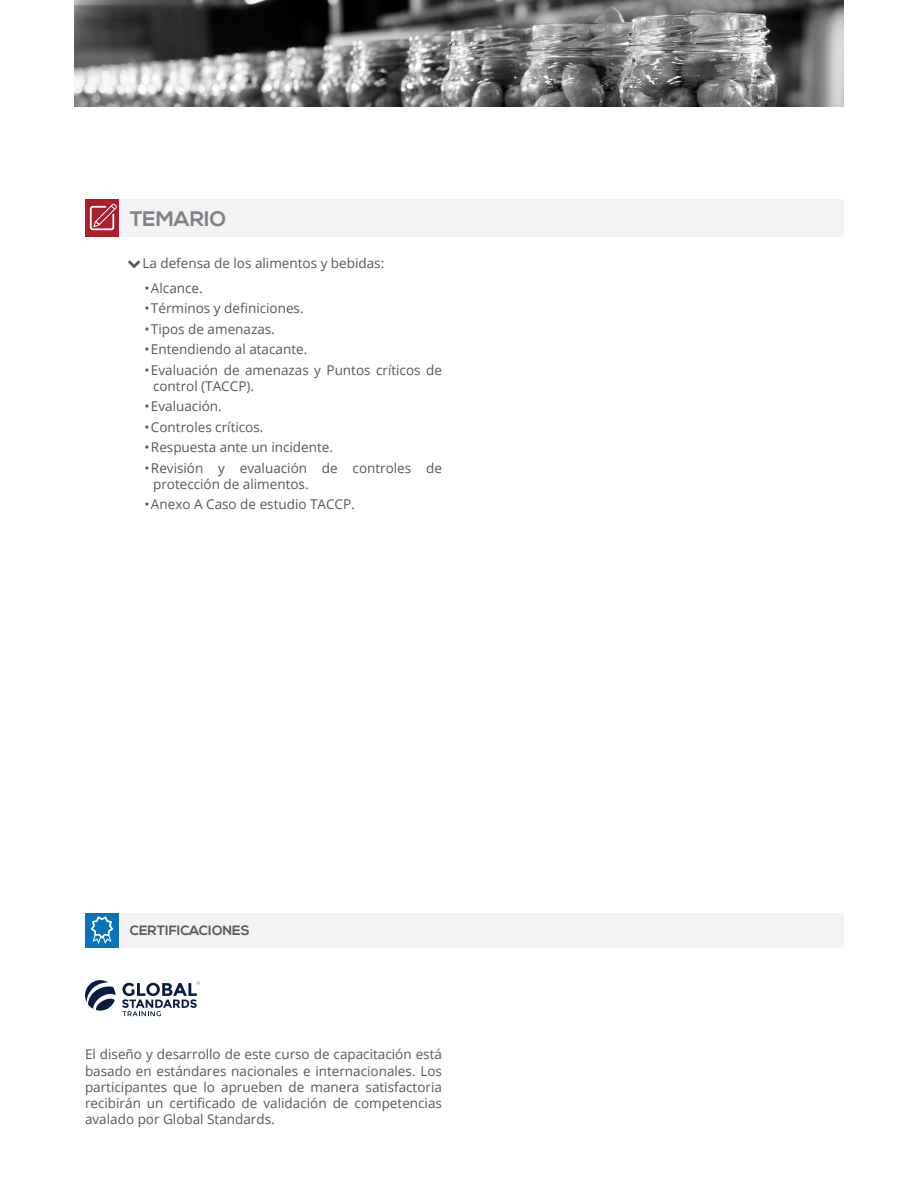
<style>
.page{position:relative;width:918px;height:1188px;background:#fff}
.page>*{position:absolute;margin:0;border:0;box-sizing:border-box;transform-origin:0 0}
.t1{font:700 21px "Nexa";color:#808285}
.t2{font:13.5px/16.2px "Open Sans";color:#57585a}
.t3{font:700 13.5px "Nexa";color:#57585a}
</style>
<div class="page">
<img style="left:74px;top:0;width:770px;height:106px">
<div style="left:85px;top:200px;width:34px;height:37px;background:#ab1e2c"></div>
<div style="left:119px;top:200px;width:725px;height:37px;background:#f2f3f4"></div>
<svg style="left:90px;top:204px;width:27px;height:26px"></svg>
<div style="left:85px;top:913px;width:34px;height:34px;background:#0773bb"></div>
<div style="left:119px;top:913px;width:725px;height:34px;background:#f2f3f4"></div>
<svg style="left:91px;top:916px;width:22px;height:28px"></svg>
<svg style="left:85px;top:980px;width:31px;height:31px"></svg>
<svg style="left:122px;top:982px;width:78px;height:34px"></svg>
<p class="t1" style="left:130px;top:207px;width:98px">TEMARIO</p>
<p class="t2" style="left:142px;top:255px;width:243px">La defensa de los alimentos y bebidas:</p>
<p class="t2" style="left:145px;top:280px;width:60px">• Alcance.</p>
<p class="t2" style="left:145px;top:300px;width:161px">• Términos y definiciones.</p>
<p class="t2" style="left:145px;top:320px;width:132px">• Tipos de amenazas.</p>
<p class="t2" style="left:145px;top:341px;width:164px">• Entendiendo al atacante.</p>
<p class="t2" style="left:153px;top:361px;width:290px;text-indent:-9px">• Evaluación de amenazas y Puntos críticos de control (TACCP).</p>
<p class="t2" style="left:145px;top:398px;width:79px">• Evaluación.</p>
<p class="t2" style="left:145px;top:418px;width:120px">• Controles críticos.</p>
<p class="t2" style="left:145px;top:439px;width:190px">• Respuesta ante un incidente.</p>
<p class="t2" style="left:153px;top:459px;width:290px;text-indent:-9px">• Revisión y evaluación de controles de protección de alimentos.</p>
<p class="t2" style="left:145px;top:496px;width:212px">• Anexo A Caso de estudio TACCP.</p>
<p class="t3" style="left:130px;top:923px;width:122px">CERTIFICACIONES</p>
<p class="t2" style="left:85px;top:1046px;width:358px;text-align:justify">El diseño y desarrollo de este curso de capacitación está basado en estándares nacionales e internacionales. Los participantes que lo aprueben de manera satisfactoria recibirán un certificado de validación de competencias avalado por Global Standards.</p>
</div>
